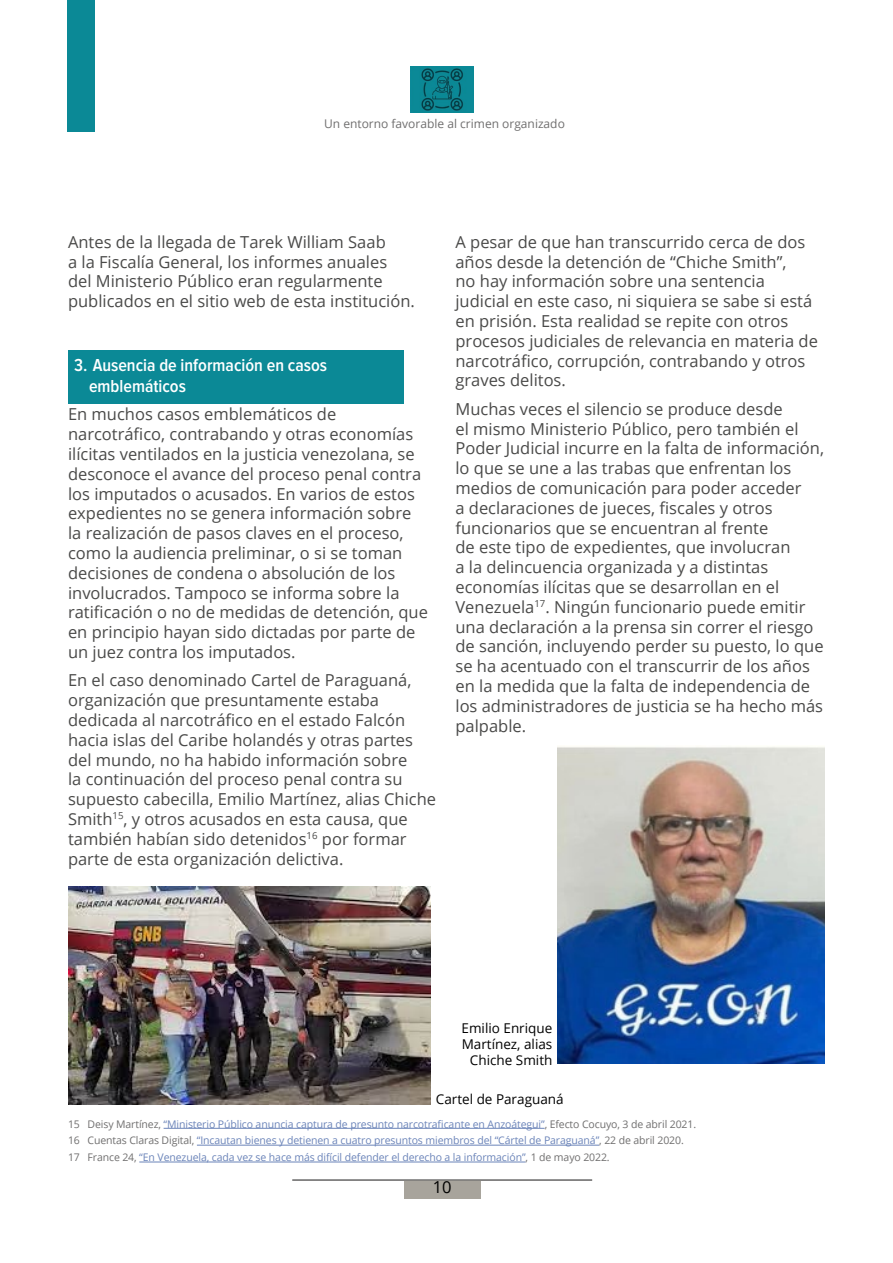
<style>
.page{position:relative;width:893px;height:1263px;background:#fff}
.page>*{position:absolute;margin:0;border:0;box-sizing:border-box;transform-origin:0 0}
.t1{font:600 18px/21px "Proxima Nova Cond";color:#fff}
.t2{font:16.5px/19.8px "Open Sans";color:#4a4a49}
.t3{font:16.5px "Open Sans";color:#000}
.t4{font:13.5px/16.2px "Open Sans";color:#000;text-align:right}
.t5{font:12px "Open Sans";color:#706f6f}
.t6{font:10.5px/16.8px "Open Sans";letter-spacing:-.01em;color:#6b84b9}
.s1{color:#706f6f}
</style>
<div class="page">
<img style="left:410px;top:67px;width:64px;height:46px">
<div style="left:68px;top:0;width:27px;height:132px;background:#0b8996"></div>
<div style="left:404px;top:1180px;width:76px;height:18px;background:#a8a49c"></div>
<hr style="left:292px;top:1179px;width:300px;height:1px;background:#706f6f">
<div style="left:68px;top:350px;width:336px;height:54px;background:#0b8996"></div>
<hr style="left:164px;top:1128px;width:381px;height:1px;background:#6b84b9">
<hr style="left:197px;top:1145px;width:402px;height:1px;background:#6b84b9">
<hr style="left:139px;top:1162px;width:386px;height:1px;background:#6b84b9">
<img style="left:68px;top:887px;width:362px;height:218px">
<img style="left:557px;top:747px;width:268px;height:316px">
<p class="t5" style="left:324px;top:115px;width:242px">Un entorno favorable al crimen organizado</p>
<p class="t2" style="left:68px;top:231px;width:348px">Antes de la llegada de Tarek William Saab<br>a la Fiscalía General, los informes anuales<br>del Ministerio Público eran regularmente publicados en el sitio web de esta institución.</p>
<p class="t1" style="left:89px;top:355px;width:240px;text-indent:-15px">3. Ausencia de información en casos emblemáticos</p>
<p class="t2" style="left:68px;top:404px;width:361px">En muchos casos emblemáticos de narcotráfico, contrabando y otras economías ilícitas ventilados en la justicia venezolana, se desconoce el avance del proceso penal contra los imputados o acusados. En varios de estos expedientes no se genera información sobre la realización de pasos claves en el proceso, como la audiencia preliminar, o si se toman decisiones de condena o absolución de los involucrados. Tampoco se informa sobre la ratificación o no de medidas de detención, que en principio hayan sido dictadas por parte de un juez contra los imputados.</p>
<p class="t2" style="left:68px;top:670px;width:370px">En el caso denominado Cartel de Paraguaná, organización que presuntamente estaba dedicada al narcotráfico en el estado Falcón hacia islas del Caribe holandés y otras partes del mundo, no ha habido información sobre<br>la continuación del proceso penal contra su supuesto cabecilla, Emilio Martínez, alias Chiche Smith<sup>15</sup>, y otros acusados en esta causa, que también habían sido detenidos<sup>16</sup> por formar parte de esta organización delictiva.</p>
<p class="t2" style="left:455px;top:231px;width:364px">A pesar de que han transcurrido cerca de dos años desde la detención de “Chiche Smith”,<br>no hay información sobre una sentencia judicial en este caso, ni siquiera se sabe si está en prisión. Esta realidad se repite con otros procesos judiciales de relevancia en materia de narcotráfico, corrupción, contrabando y otros graves delitos.</p>
<p class="t2" style="left:455px;top:398px;width:370px">Muchas veces el silencio se produce desde<br>el mismo Ministerio Público, pero también el Poder Judicial incurre en la falta de información, lo que se une a las trabas que enfrentan los medios de comunicación para poder acceder<br>a declaraciones de jueces, fiscales y otros funcionarios que se encuentran al frente<br>de este tipo de expedientes, que involucran<br>a la delincuencia organizada y a distintas economías ilícitas que se desarrollan en el Venezuela<sup>17</sup>. Ningún funcionario puede emitir una declaración a la prensa sin correr el riesgo de sanción, incluyendo perder su puesto, lo que se ha acentuado con el transcurrir de los años en la medida que la falta de independencia de los administradores de justicia se ha hecho más palpable.</p>
<p class="t4" style="left:462px;top:1020px;width:92px">Emilio Enrique<br>Martínez, alias<br>Chiche Smith</p>
<p class="t4" style="left:436px;top:1091px;width:129px">Cartel de Paraguaná</p>
<p class="t6" style="left:68px;top:1115px;width:630px"><span class="s1">15 Deisy Martínez,</span> “Ministerio Público anuncia captura de presunto narcotraficante en Anzoátegui”<span class="s1">, Efecto Cocuyo, 3 de abril 2021.<br>16 Cuentas Claras Digital,</span> “Incautan bienes y detienen a cuatro presuntos miembros del “Cártel de Paraguaná”<span class="s1">, 22 de abril 2020.<br>17 France 24,</span> “En Venezuela, cada vez se hace más difícil defender el derecho a la información”<span class="s1">, 1 de mayo 2022.</span></p>
<p class="t3" style="left:433px;top:1176px;width:20px">10</p>
</div>
